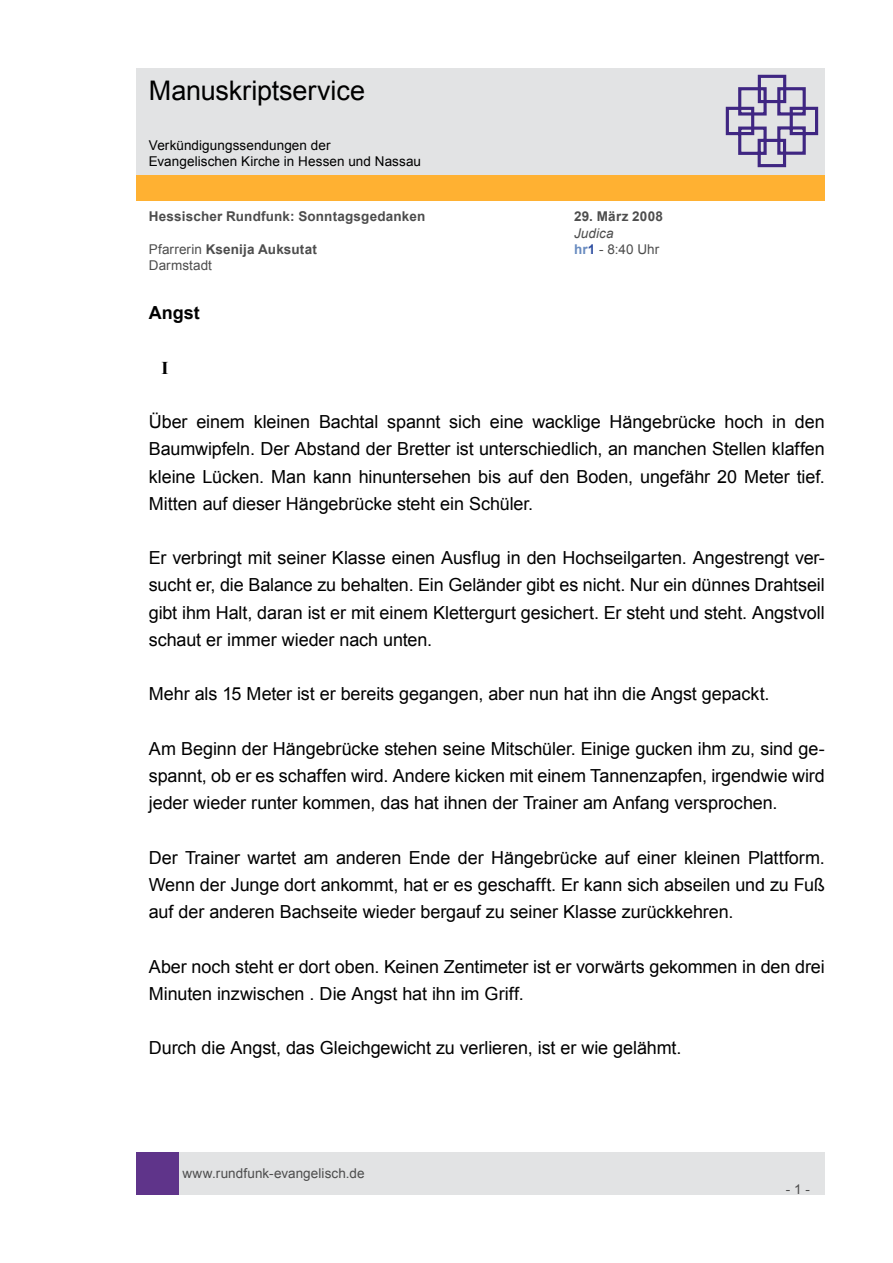
<style>
.page{position:relative;width:893px;height:1263px;background:#fff}
.page>*{position:absolute;margin:0;border:0;box-sizing:border-box;transform-origin:0 0}
.t1{font:27px "Arial";letter-spacing:-.005em;color:#000}
.t2{font:18px/27.2px "Arial";letter-spacing:-.005em;color:#000;text-align:justify}
.t3{font:700 18px "Arial";color:#000}
.t4{font:700 18px "Times New Roman";color:#000}
.t5{font:700 13.5px "Arial";letter-spacing:.015em;color:#4d4d4d}
.t6{font:13.5px/16.2px "Arial";letter-spacing:.005em;color:#000}
.t7{font:13.5px "Arial";letter-spacing:.005em;color:#4d4d4d}
.t8{font:italic 13.5px "Arial";letter-spacing:.01em;color:#4d4d4d}
.s1{font-weight:400}
.s2{font-weight:700;color:#688bc0}
.s3{font-weight:700;color:#2f4fa1}
</style>
<div class="page">
<div style="left:179px;top:1152px;width:646px;height:43px;background:#e2e3e4"></div>
<div style="left:136px;top:1152px;width:43px;height:43px;background:#5f348a"></div>
<div style="left:136px;top:175px;width:689px;height:26px;background:#ffb132"></div>
<div style="left:136px;top:68px;width:689px;height:106px;background:#e2e3e4"></div>
<svg style="left:725px;top:74px;width:94px;height:94px"></svg>
<h1 class="t1" style="left:149px;top:73px;width:218px">Manuskriptservice</h1>
<p class="t6" style="left:149px;top:137px;width:274px">Verkündigungssendungen der<br>Evangelischen Kirche in Hessen und Nassau</p>
<p class="t5" style="left:149px;top:208px;width:278px">Hessischer Rundfunk: Sonntagsgedanken</p>
<p class="t5" style="left:574px;top:208px;width:90px">29. März 2008</p>
<p class="t8" style="left:574px;top:224px;width:41px">Judica</p>
<p class="t5" style="left:149px;top:240px;width:170px"><span class="s1">Pfarrerin</span> Ksenija Auksutat</p>
<p class="t7" style="left:574px;top:240px;width:87px"><span class="s2">hr</span><span class="s3">1</span> - 8:40 Uhr</p>
<p class="t7" style="left:149px;top:256px;width:65px">Darmstadt</p>
<p class="t3" style="left:149px;top:301px;width:53px">Angst</p>
<p class="t4" style="left:162px;top:355px;width:9px">I</p>
<p class="t2" style="left:149px;top:408px;width:677px">Über einem kleinen Bachtal spannt sich eine wacklige Hängebrücke hoch in den Baumwipfeln. Der Abstand der Bretter ist unterschiedlich, an manchen Stellen klaffen kleine Lücken. Man kann hinuntersehen bis auf den Boden, ungefähr 20 Meter tief.<br>Mitten auf dieser Hängebrücke steht ein Schüler.</p>
<p class="t2" style="left:149px;top:544px;width:678px">Er verbringt mit seiner Klasse einen Ausflug in den Hochseilgarten. Angestrengt ver&shy;sucht er, die Balance zu behalten. Ein Geländer gibt es nicht. Nur ein dünnes Drahtseil gibt ihm Halt, daran ist er mit einem Klettergurt gesichert. Er steht und steht. Angstvoll schaut er immer wieder nach unten.</p>
<p class="t2" style="left:149px;top:681px;width:622px">Mehr als 15 Meter ist er bereits gegangen, aber nun hat ihn die Angst gepackt.</p>
<p class="t2" style="left:149px;top:735px;width:678px">Am Beginn der Hängebrücke stehen seine Mitschüler. Einige gucken ihm zu, sind ge&shy;spannt, ob er es schaffen wird. Andere kicken mit einem Tannenzapfen, irgendwie wird jeder wieder runter kommen, das hat ihnen der Trainer am Anfang versprochen.</p>
<p class="t2" style="left:149px;top:844px;width:677px">Der Trainer wartet am anderen Ende der Hängebrücke auf einer kleinen Plattform.<br>Wenn der Junge dort ankommt, hat er es geschafft. Er kann sich abseilen und zu Fuß auf der anderen Bachseite wieder bergauf zu seiner Klasse zurückkehren.</p>
<p class="t2" style="left:149px;top:953px;width:677px">Aber noch steht er dort oben. Keinen Zentimeter ist er vorwärts gekommen in den drei<br>Minuten inzwischen . Die Angst hat ihn im Griff.</p>
<p class="t2" style="left:149px;top:1034px;width:534px">Durch die Angst, das Gleichgewicht zu verlieren, ist er wie gelähmt.</p>
<p class="t7" style="left:182px;top:1164px;width:184px">www.rundfunk-evangelisch.de</p>
<p class="t7" style="left:786px;top:1180px;width:26px">- 1 -</p>
</div>
